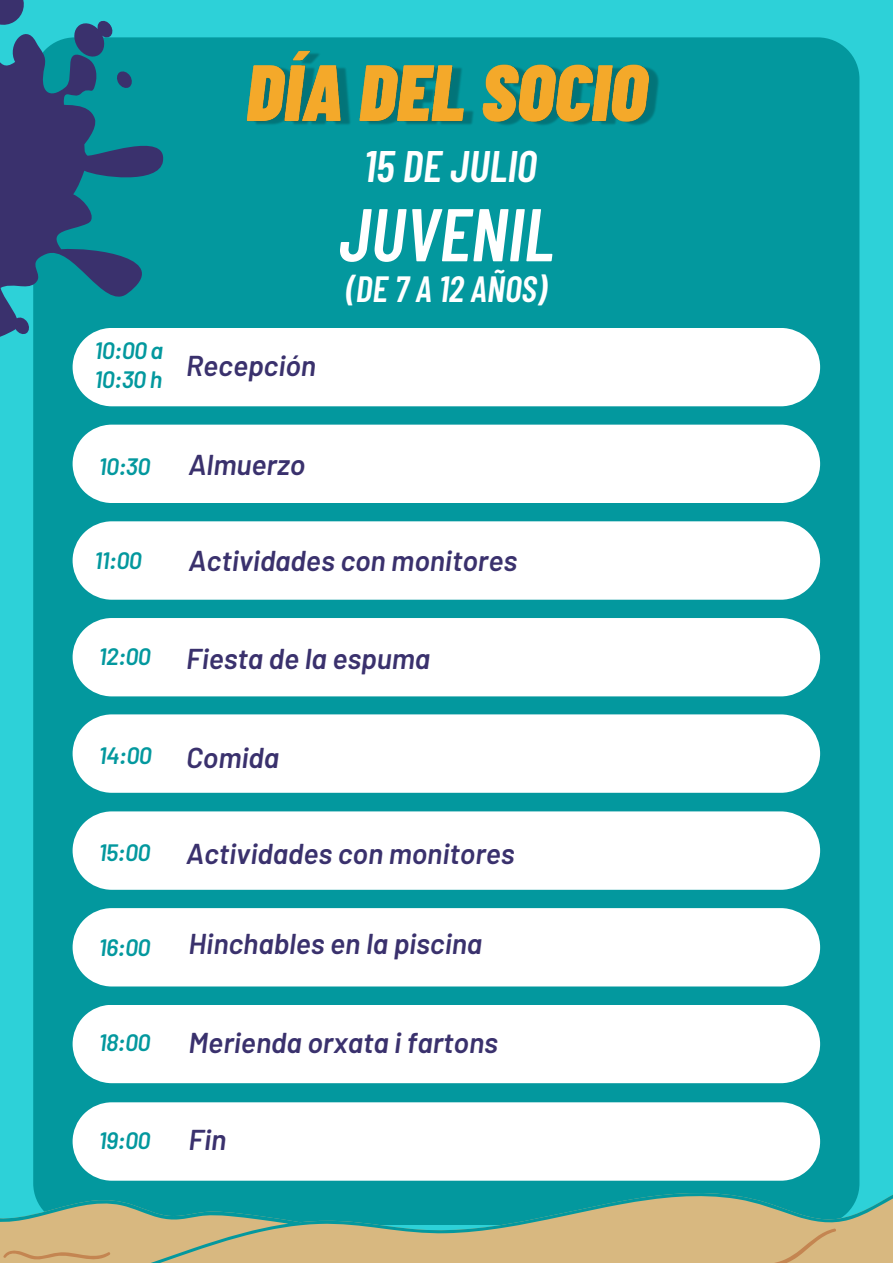
<style>
.page{position:relative;width:893px;height:1264px;background:#fff}
.page>*{position:absolute;margin:0;border:0;box-sizing:border-box;transform-origin:0 0}
.t1{font:italic 600 74.55px "Barlow Condensed";color:#fff}
.t2{font:italic 600 44.1px "Barlow Condensed";color:#fff}
.t3{font:italic 600 36.45px "Barlow Condensed";color:#fff}
.t4{font:italic 600 28.65px "Barlow";color:#3a316d}
.t5{font:italic 600 23.7px/29.2px "Barlow";letter-spacing:-.025em;color:#03989e}
</style>
<div class="page">
<div style="left:0;top:0;width:892px;height:1262px;background:#2dd1d8"></div>
<div style="left:33px;top:37px;width:826px;height:1143px;background:#03989e"></div>
<svg style="left:0;top:34px;width:232px;height:385px;background:#157d93"></svg>
<svg style="left:0;top:0;width:24px;height:25px"></svg>
<svg style="left:114px;top:69px;width:21px;height:22px"></svg>
<svg style="left:68px;top:20px;width:47px;height:42px"></svg>
<svg style="left:11px;top:315px;width:21px;height:22px"></svg>
<div style="left:73px;top:328px;width:747px;height:78px;background:#fff"></div>
<div style="left:73px;top:1004px;width:747px;height:79px;background:#fff"></div>
<div style="left:73px;top:424px;width:747px;height:79px;background:#fff"></div>
<div style="left:73px;top:521px;width:747px;height:78px;background:#fff"></div>
<div style="left:73px;top:618px;width:747px;height:78px;background:#fff"></div>
<div style="left:73px;top:714px;width:747px;height:78px;background:#fff"></div>
<div style="left:73px;top:811px;width:747px;height:78px;background:#fff"></div>
<div style="left:73px;top:908px;width:747px;height:78px;background:#fff"></div>
<img style="left:246px;top:41px;width:415px;height:104px">
<div style="left:73px;top:1102px;width:747px;height:78px;background:#fff"></div>
<svg style="left:0;top:1180px;width:892px;height:82px;background:#47a599"></svg>
<div style="left:3px;top:1228px;width:833px;height:34px;background:#d8b880"></div>
<p class="t2" style="left:364px;top:138px;width:174px">15 DE JULIO</p>
<p class="t5" style="left:94px;top:335px;width:70px">10:00 a<br>10:30 h</p>
<p class="t4" style="left:186px;top:347px;width:131px">Recepción</p>
<p class="t1" style="left:339px;top:187px;width:216px">JUVENIL</p>
<p class="t3" style="left:346px;top:265px;width:202px">(DE 7 A 12 AÑOS)</p>
<p class="t5" style="left:99px;top:450px;width:53px">10:30</p>
<p class="t4" style="left:188px;top:446px;width:118px">Almuerzo</p>
<p class="t5" style="left:94px;top:544px;width:49px">11:00</p>
<p class="t4" style="left:188px;top:542px;width:330px">Actividades con monitores</p>
<p class="t5" style="left:99px;top:641px;width:54px">12:00</p>
<p class="t4" style="left:186px;top:640px;width:246px">Fiesta de la espuma</p>
<p class="t5" style="left:99px;top:740px;width:55px">14:00</p>
<p class="t4" style="left:186px;top:739px;width:95px">Comida</p>
<p class="t5" style="left:99px;top:836px;width:53px">15:00</p>
<p class="t4" style="left:186px;top:835px;width:330px">Actividades con monitores</p>
<p class="t5" style="left:99px;top:931px;width:53px">16:00</p>
<p class="t4" style="left:188px;top:925px;width:295px">Hinchables en la piscina</p>
<p class="t5" style="left:99px;top:1027px;width:53px">18:00</p>
<p class="t4" style="left:188px;top:1024px;width:311px">Merienda orxata i fartons</p>
<p class="t5" style="left:99px;top:1124px;width:53px">19:00</p>
<p class="t4" style="left:188px;top:1121px;width:39px">Fin</p>
</div>
